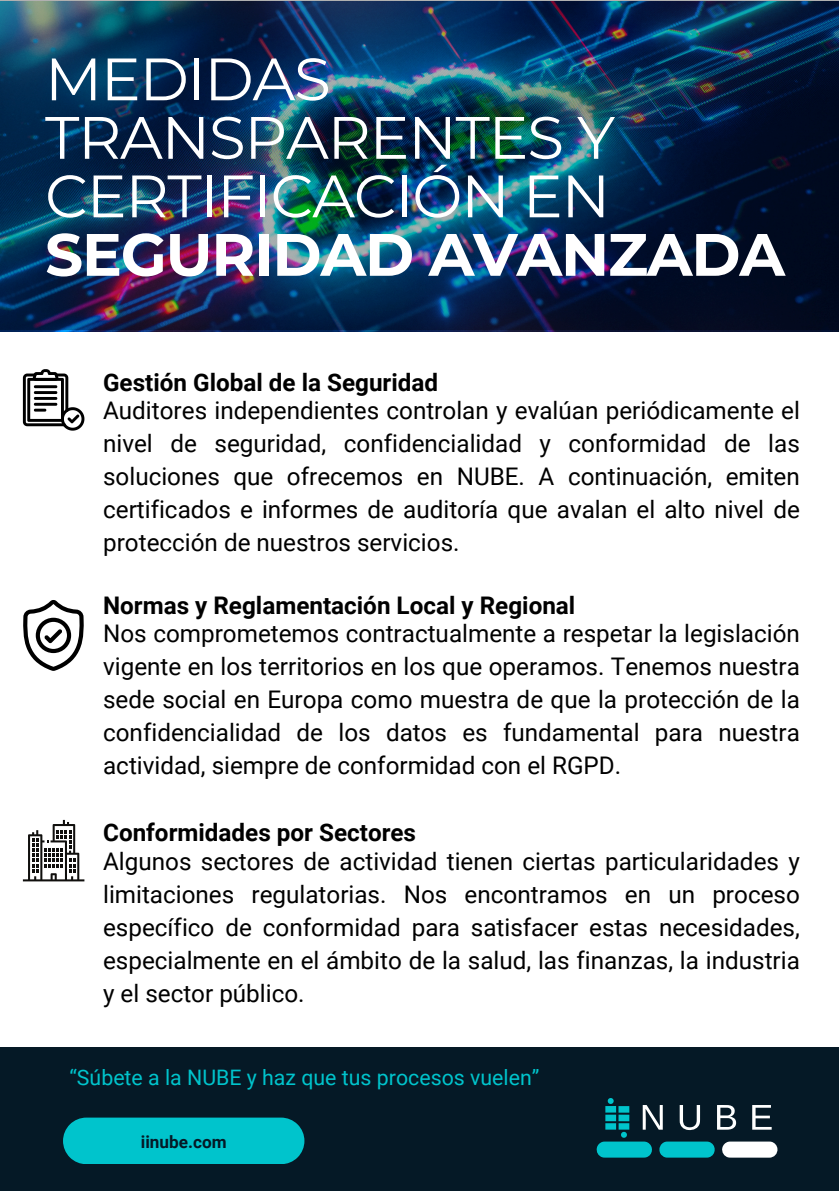
<style>
.page{position:relative;width:839px;height:1191px;background:#fff}
.page>*{position:absolute;margin:0;border:0;box-sizing:border-box;transform-origin:0 0}
.t1{font:59.6px/58.4px "Montserrat";letter-spacing:-.02em;color:#fff}
.t2{font:24.2px/33px "Roboto";color:#000;text-align:justify}
.t3{font:700 24.2px "Roboto";color:#000}
.t4{font:21.4px "Roboto";color:#00c4cc}
.t5{font:700 17.2px "Roboto";color:#051926}
.s1{font-weight:700}
</style>
<div class="page">
<div style="left:0;top:1047px;width:838px;height:144px;background:#051926"></div>
<div style="left:63px;top:1118px;width:241px;height:46px;background:#00c4cc"></div>
<img style="left:0;top:0;width:838px;height:329px">
<svg style="left:23px;top:820px;width:61px;height:61px"></svg>
<svg style="left:23px;top:600px;width:61px;height:70px"></svg>
<svg style="left:23px;top:369px;width:61px;height:62px"></svg>
<svg style="left:596px;top:1098px;width:181px;height:60px"></svg>
<p class="t1" style="left:45px;top:50px;width:741px">MEDIDAS<br>TRANSPARENTES Y<br>CERTIFICACIÓN EN<br><span class="s1">SEGURIDAD AVANZADA</span></p>
<h3 class="t3" style="left:103px;top:368px;width:336px">Gestión Global de la Seguridad</h3>
<h3 class="t2" style="left:103px;top:394px;width:698px">Auditores independientes controlan y evalúan periódicamente el nivel de seguridad, confidencialidad y conformidad de las soluciones que ofrecemos en NUBE. A continuación, emiten certificados e informes de auditoría que avalan el alto nivel de protección de nuestros servicios.</h3>
<h2 class="t3" style="left:103px;top:592px;width:473px">Normas y Reglamentación Local y Regional</h2>
<p class="t2" style="left:103px;top:618px;width:698px">Nos comprometemos contractualmente a respetar la legislación vigente en los territorios en los que operamos. Tenemos nuestra sede social en Europa como muestra de que la protección de la confidencialidad de los datos es fundamental para nuestra actividad, siempre de conformidad con el RGPD.</p>
<h2 class="t3" style="left:103px;top:819px;width:314px">Conformidades por Sectores</h2>
<p class="t2" style="left:103px;top:845px;width:698px">Algunos sectores de actividad tienen ciertas particularidades y limitaciones regulatorias. Nos encontramos en un proceso específico de conformidad para satisfacer estas necesidades, especialmente en el ámbito de la salud, las finanzas, la industria y el sector público.</p>
<h2 class="t4" style="left:69px;top:1065px;width:471px">“Súbete a la NUBE y haz que tus procesos vuelen”</h2>
<h1 class="t5" style="left:141px;top:1132px;width:87px">iinube.com</h1>
</div>
